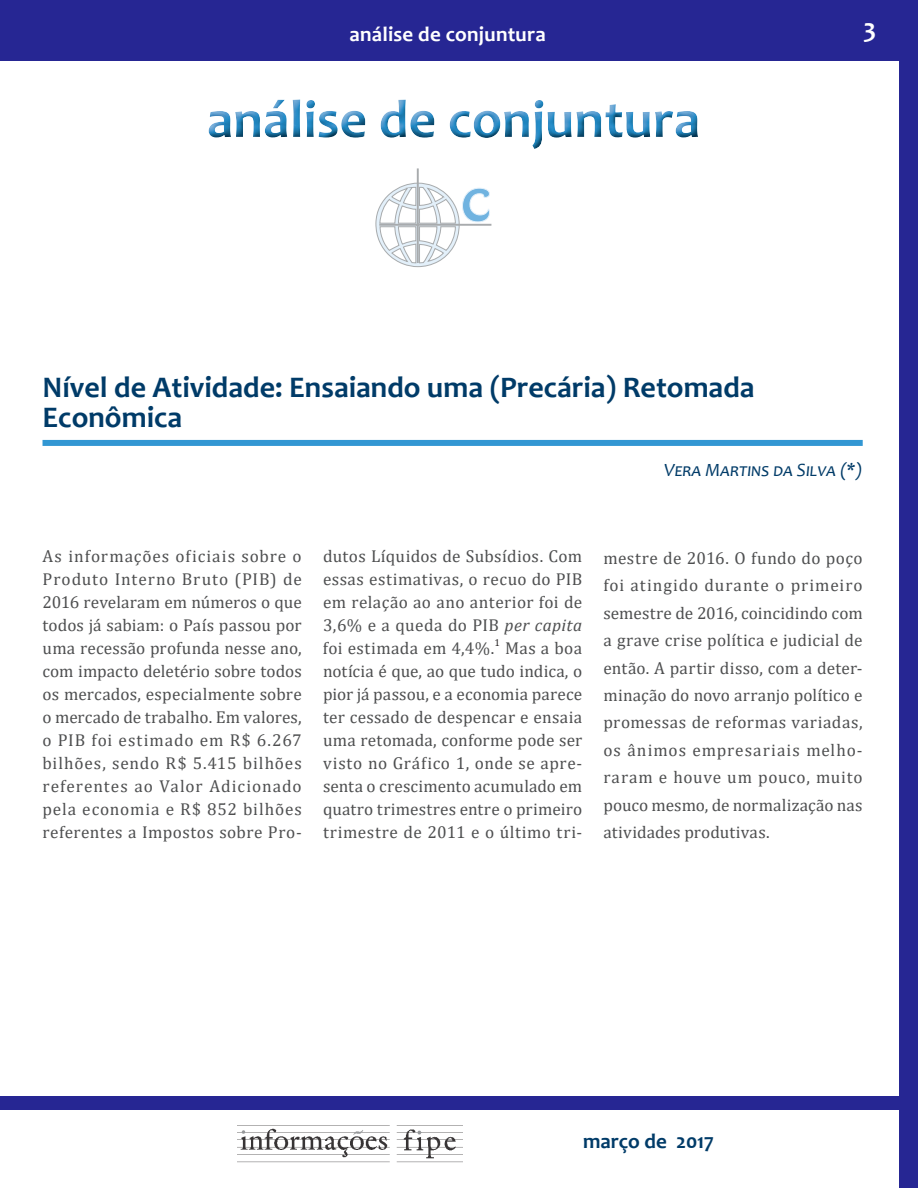
<style>
.page{position:relative;width:918px;height:1188px;background:#fff}
.page>*{position:absolute;margin:0;border:0;box-sizing:border-box;transform-origin:0 0}
.t1{font:700 30px/30.5px "Candara";color:#003b68}
.t2{font:700 27px "Candara";color:#fff}
.t3{font:700 21px "Candara";letter-spacing:.01em;color:#fff}
.t4{font:700 21px "Candara";color:#003b68}
.t5{font:italic 18.75px "Candara";color:#003b68}
.t6{font:17.25px/23px "Cambria";letter-spacing:.02em;color:#4e4f50;text-align:justify}
.t7{font:10.05px "Cambria";color:#231f20}
.s1{font-style:italic}
</style>
<div class="page">
<div style="left:899px;top:0;width:19px;height:1188px;background:#262693"></div>
<div style="left:0;top:0;width:918px;height:61px;background:#262693"></div>
<img style="left:238px;top:1128px;width:225px;height:35px">
<div style="left:0;top:1097px;width:918px;height:13px;background:#262693"></div>
<hr style="left:417px;top:168px;width:2px;height:95px;background:#a8abad">
<svg style="left:375px;top:182px;width:116px;height:86px"></svg>
<div style="left:199px;top:97px;width:508px;height:61px;background:#003b68;opacity:.67"></div>
<div style="left:43px;top:440px;width:820px;height:6px;background:#3297d3"></div>
<p class="t3" style="left:350px;top:21px;width:198px">análise de conjuntura</p>
<h2 class="t2" style="left:863px;top:11px;width:14px">3</h2>
<h1 class="t1" style="left:43px;top:371px;width:714px">Nível de Atividade: Ensaiando uma (Precária) Retomada<br>Econômica</h1>
<p class="t5" style="left:664px;top:458px;width:200px">Vera Martins da Silva (*)</p>
<p class="t6" style="left:43px;top:545px;width:261px">As informações oficiais sobre o Produto Interno Bruto (PIB) de 2016 revelaram em números o que todos já sabiam: o País passou por uma recessão profunda nesse ano, com impacto deletério sobre todos os mercados, especialmente sobre o mercado de trabalho. Em valores, o PIB foi estimado em R$ 6.267 bilhões, sendo R$ 5.415 bilhões referentes ao Valor Adicionado pela economia e R$ 852 bilhões referentes a Impostos sobre Pro-</p>
<p class="t6" style="left:323px;top:545px;width:261px">dutos Líquidos de Subsídios. Com essas estimativas, o recuo do PIB em relação ao ano anterior foi de 3,6% e a queda do PIB <span class="s1">per capita </span>foi estimada em 4,4%.</p>
<p class="t7" style="left:494px;top:636px;width:7px">1</p>
<p class="t6" style="left:323px;top:637px;width:261px;text-indent:182px">Mas a boa notícia é que, ao que tudo indica, o pior já passou, e a economia parece ter cessado de despencar e ensaia uma retomada, conforme pode ser visto no Gráfico 1, onde se apre&shy;senta o crescimento acumulado em quatro trimestres entre o primeiro trimestre de 2011 e o último tri-</p>
<p class="t6" style="left:603px;top:544px;width:261px;line-height:27.5px">mestre de 2016. O fundo do poço foi atingido durante o primeiro semestre de 2016, coincidindo com a grave crise política e judicial de então. A partir disso, com a deter&shy;minação do novo arranjo político e promessas de reformas variadas, os ânimos empresariais melho&shy;raram e houve um pouco, muito pouco mesmo, de normalização nas atividades produtivas.</p>
<p class="t4" style="left:583px;top:1128px;width:132px">março de 2017</p>
</div>
